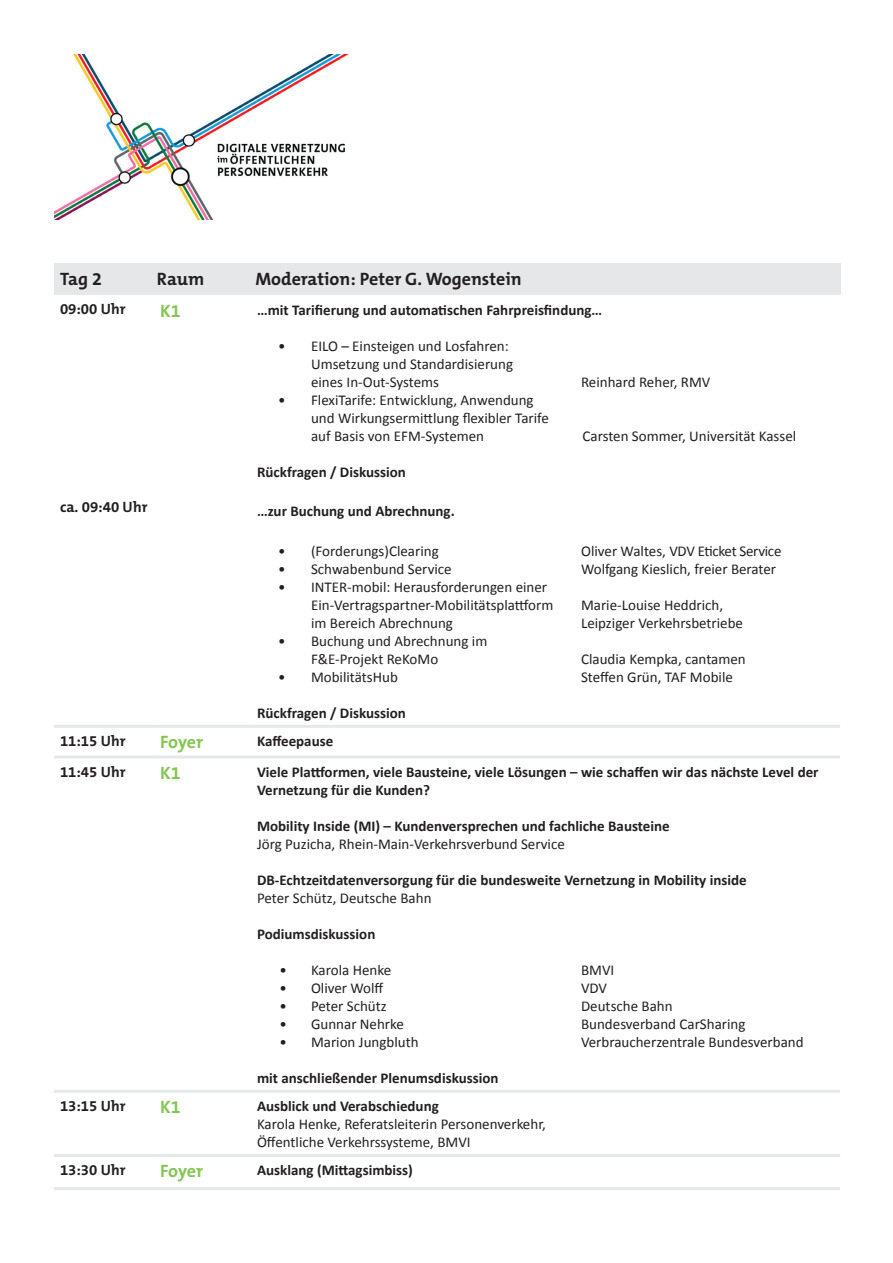
<style>
.page{position:relative;width:893px;height:1263px;background:#fff}
.page>*{position:absolute;margin:0;border:0;box-sizing:border-box;transform-origin:0 0}
.t1{font:700 18px "The Mix B W7";color:#231f20}
.t2{font:700 18px "The Mix B W7";letter-spacing:-.005em;color:#84c554}
.t3{font:15px/18px "Calibri";color:#231f20}
.t4{font:700 15px/18px "Calibri";color:#231f20}
.t5{font:700 15px "The Mix B W7";color:#231f20}
.t6{font:15px "Calibri";letter-spacing:-.02em;color:#231f20}
</style>
<div class="page">
<img style="left:54px;top:54px;width:295px;height:165px">
<div style="left:54px;top:264px;width:786px;height:31px;background:#e6e7e9"></div>
<hr style="left:54px;top:755px;width:100px;height:3px;background:#e6e7e9">
<hr style="left:154px;top:755px;width:97px;height:3px;background:#e6e7e9">
<hr style="left:251px;top:755px;width:589px;height:3px;background:#e6e7e9">
<hr style="left:54px;top:1090px;width:100px;height:3px;background:#e6e7e9">
<hr style="left:154px;top:1090px;width:97px;height:3px;background:#e6e7e9">
<hr style="left:251px;top:1090px;width:589px;height:3px;background:#e6e7e9">
<hr style="left:54px;top:1154px;width:100px;height:3px;background:#e6e7e9">
<hr style="left:154px;top:1154px;width:97px;height:3px;background:#e6e7e9">
<hr style="left:251px;top:1154px;width:589px;height:3px;background:#e6e7e9">
<hr style="left:54px;top:1187px;width:100px;height:3px;background:#e6e7e9">
<hr style="left:154px;top:1187px;width:97px;height:3px;background:#e6e7e9">
<hr style="left:251px;top:1187px;width:589px;height:3px;background:#e6e7e9">
<hr style="left:54px;top:725px;width:100px;height:3px;background:#e6e7e9">
<hr style="left:154px;top:725px;width:97px;height:3px;background:#e6e7e9">
<hr style="left:251px;top:725px;width:589px;height:3px;background:#e6e7e9">
<p class="t1" style="left:60px;top:268px;width:43px">Tag 2</p>
<p class="t1" style="left:157px;top:268px;width:49px">Raum</p>
<p class="t1" style="left:255px;top:268px;width:268px">Moderation: Peter G. Wogenstein</p>
<p class="t5" style="left:60px;top:300px;width:67px">09:00 Uhr</p>
<p class="t2" style="left:160px;top:299px;width:22px">K1</p>
<p class="t4" style="left:257px;top:301px;width:347px">…mit Tarifierung und automatischen Fahrpreisfindung…</p>
<p class="t3" style="left:311px;top:337px;width:203px;text-indent:-33px">• EILO – Einsteigen und Losfahren:<br>Umsetzung und Standardisierung eines In-Out-Systems</p>
<p class="t3" style="left:581px;top:373px;width:131px">Reinhard Reher, RMV</p>
<p class="t5" style="left:60px;top:498px;width:89px">ca. 09:40 Uhr</p>
<p class="t3" style="left:311px;top:391px;width:239px;text-indent:-33px">• FlexiTarife: Entwicklung, Anwendung und Wirkungsermittlung flexibler Tarife auf Basis von EFM-Systemen</p>
<p class="t3" style="left:582px;top:427px;width:215px">Carsten Sommer, Universität Kassel</p>
<p class="t4" style="left:257px;top:463px;width:150px">Rückfragen / Diskussion</p>
<p class="t4" style="left:257px;top:502px;width:199px">…zur Buchung und Abrechnung.</p>
<p class="t3" style="left:278px;top:542px;width:162px">• (Forderungs)Clearing</p>
<p class="t6" style="left:581px;top:541px;width:202px">Oliver Waltes, VDV Eticket Service</p>
<p class="t3" style="left:278px;top:560px;width:175px">• Schwabenbund Service</p>
<p class="t3" style="left:581px;top:560px;width:197px">Wolfgang Kieslich, freier Berater</p>
<p class="t3" style="left:311px;top:578px;width:244px;text-indent:-33px">• INTER-mobil: Herausforderungen einer<br>Ein-Vertragspartner-Mobilitätsplattform</p>
<p class="t3" style="left:581px;top:596px;width:144px">Marie-Louise Heddrich,</p>
<p class="t3" style="left:311px;top:614px;width:143px">im Bereich Abrechnung</p>
<p class="t3" style="left:581px;top:614px;width:164px">Leipziger Verkehrsbetriebe</p>
<p class="t3" style="left:311px;top:632px;width:178px;text-indent:-33px">• Buchung und Abrechnung im<br>F&amp;E-Projekt ReKoMo</p>
<p class="t3" style="left:581px;top:650px;width:166px">Claudia Kempka, cantamen</p>
<p class="t3" style="left:278px;top:668px;width:121px">• MobilitätsHub</p>
<p class="t3" style="left:581px;top:668px;width:153px">Steffen Grün, TAF Mobile</p>
<p class="t4" style="left:257px;top:704px;width:150px">Rückfragen / Diskussion</p>
<p class="t5" style="left:60px;top:731px;width:67px">11:15 Uhr</p>
<p class="t2" style="left:160px;top:730px;width:44px">Foyer</p>
<p class="t4" style="left:257px;top:732px;width:78px">Kaffeepause</p>
<p class="t5" style="left:60px;top:762px;width:67px">11:45 Uhr</p>
<p class="t2" style="left:160px;top:761px;width:22px">K1</p>
<p class="t4" style="left:257px;top:763px;width:563px">Viele Plattformen, viele Bausteine, viele Lösungen – wie schaffen wir das nächste Level der<br>Vernetzung für die Kunden?</p>
<p class="t4" style="left:257px;top:817px;width:414px">Mobility Inside (MI) – Kundenversprechen und fachliche Bausteine</p>
<p class="t3" style="left:257px;top:835px;width:309px">Jörg Puzicha, Rhein-Main-Verkehrsverbund Service</p>
<p class="t4" style="left:257px;top:871px;width:491px">DB-Echtzeitdatenversorgung für die bundesweite Vernetzung in Mobility inside</p>
<p class="t3" style="left:257px;top:889px;width:176px">Peter Schütz, Deutsche Bahn</p>
<p class="t4" style="left:257px;top:925px;width:120px">Podiumsdiskussion</p>
<p class="t3" style="left:280px;top:961px;width:113px">• Karola Henke</p>
<p class="t3" style="left:581px;top:961px;width:35px">BMVI</p>
<p class="t3" style="left:280px;top:979px;width:105px">• Oliver Wolff</p>
<p class="t3" style="left:581px;top:979px;width:28px">VDV</p>
<p class="t3" style="left:280px;top:997px;width:109px">• Peter Schütz</p>
<p class="t3" style="left:581px;top:997px;width:93px">Deutsche Bahn</p>
<p class="t3" style="left:280px;top:1015px;width:126px">• Gunnar Nehrke</p>
<p class="t3" style="left:581px;top:1015px;width:166px">Bundesverband CarSharing</p>
<p class="t3" style="left:280px;top:1033px;width:141px">• Marion Jungbluth</p>
<p class="t3" style="left:581px;top:1033px;width:224px">Verbraucherzentrale Bundesverband</p>
<p class="t4" style="left:257px;top:1069px;width:243px">mit anschließender Plenumsdiskussion</p>
<p class="t5" style="left:60px;top:1096px;width:67px">13:15 Uhr</p>
<p class="t2" style="left:160px;top:1095px;width:22px">K1</p>
<p class="t4" style="left:257px;top:1097px;width:183px">Ausblick und Verabschiedung</p>
<p class="t3" style="left:257px;top:1115px;width:290px">Karola Henke, Referatsleiterin Personenverkehr,<br>Öffentliche Verkehrssysteme, BMVI</p>
<p class="t5" style="left:60px;top:1160px;width:67px">13:30 Uhr</p>
<p class="t2" style="left:160px;top:1160px;width:44px">Foyer</p>
<p class="t4" style="left:257px;top:1161px;width:157px">Ausklang (Mittagsimbiss)</p>
</div>
